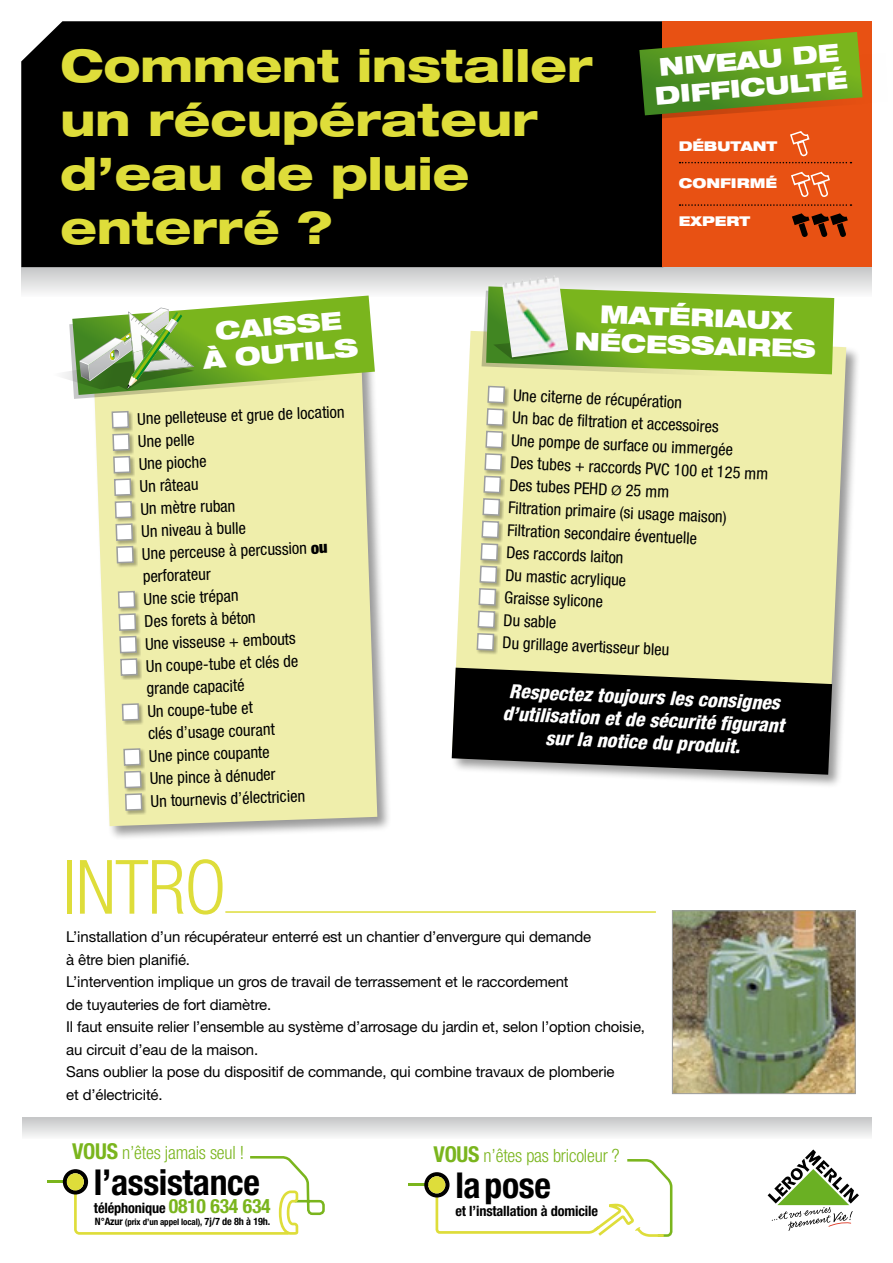
<style>
.page{position:relative;width:893px;height:1263px;background:#fff}
.page>*{position:absolute;margin:0;border:0;box-sizing:border-box;transform-origin:0 0}
.t1{font:300 condensed 75px "Helvetica Neue LT";letter-spacing:-.01em;color:#dedd3a}
.t2{font:800 expanded 45px/54px "Helvetica Neue";color:#dedd3a}
.t3{font:700 condensed 35.7px "Helvetica Neue";letter-spacing:-.01em;color:#000}
.t4{font:900 expanded 24.75px/27.6px "Helvetica Neue";color:#fff}
.t5{font:italic 800 condensed 19.5px/22.5px "Helvetica Neue";color:#fff;text-align:center}
.t6{font:300 condensed 18.3px "Helvetica Neue LT";letter-spacing:-.01em;color:#7ab51d}
.t7{font:condensed 16.5px/22.5px "Helvetica Neue";color:#000}
.t8{font:15px/22.5px "Helvetica Neue LT";letter-spacing:-.01em;color:#000}
.t9{font:700 condensed 14.25px "Helvetica Neue";letter-spacing:-.01em;color:#000}
.t10{font:900 expanded 13.5px "Helvetica Neue";color:#fff}
.t11{font:700 condensed 8.85px "Helvetica Neue";letter-spacing:-.01em;color:#000}
.s1{font-weight:900}
.s2{font-family:"Helvetica Neue";font-weight:700;font-size:21.9px}
.s3{font-size:19.65px;color:#7ab51d}
.s4{font-size:10.2px}
</style>
<div class="page">
<div style="left:21px;top:267px;width:851px;height:30px;background:linear-gradient(to bottom,#c5c6c7,#f9f9fa)"></div>
<div style="left:21px;top:21px;width:641px;height:246px;background:#000"></div>
<div style="left:662px;top:21px;width:210px;height:246px;background:#e85113"></div>
<svg style="left:792px;top:213px;width:56px;height:24px"></svg>
<svg style="left:632px;top:32px;width:231px;height:88px"></svg>
<svg style="left:679px;top:173px;width:172px;height:33px"></svg>
<svg style="left:679px;top:132px;width:172px;height:31px"></svg>
<div style="left:91px;top:350px;width:300px;height:490px;background:#000;opacity:.4"></div>
<svg style="left:93px;top:352px;width:284px;height:474px;background:#edecae"></svg>
<div style="left:450px;top:329px;width:410px;height:459px;background:#000;opacity:.4"></div>
<svg style="left:452px;top:331px;width:394px;height:443px;background:#eeedae"></svg>
<svg style="left:452px;top:668px;width:380px;height:107px;background:#252520"></svg>
<div style="left:22px;top:1117px;width:850px;height:22px;background:linear-gradient(to bottom,#c4c5c6,#f7f7f7)"></div>
<svg style="left:768px;top:1149px;width:91px;height:82px"></svg>
<hr style="left:47px;top:1180px;width:28px;height:3px;background:#7ab51d">
<svg style="left:63px;top:1156px;width:262px;height:79px"></svg>
<hr style="left:408px;top:1183px;width:29px;height:3px;background:#7ab51d">
<svg style="left:424px;top:1159px;width:249px;height:78px"></svg>
<svg style="left:482px;top:286px;width:352px;height:91px;background:#8bbb3e"></svg>
<img style="left:502px;top:275px;width:66px;height:82px">
<img style="left:674px;top:912px;width:180px;height:180px">
<div style="left:672px;top:910px;width:184px;height:184px;border:1px solid #9c9e9f"></div>
<div style="left:114px;top:478px;width:22px;height:22px;background:#ebeaa8"></div>
<div style="left:115px;top:501px;width:21px;height:22px;background:#000;opacity:.3"></div>
<div style="left:116px;top:523px;width:21px;height:22px;background:#000;opacity:.3"></div>
<div style="left:116px;top:546px;width:22px;height:21px;background:#000;opacity:.3"></div>
<svg style="left:111px;top:410px;width:24px;height:154px"></svg>
<div style="left:118px;top:591px;width:22px;height:21px;background:#ebeaa8"></div>
<div style="left:119px;top:613px;width:21px;height:22px;background:#000;opacity:.3"></div>
<div style="left:120px;top:636px;width:21px;height:21px;background:#000;opacity:.3"></div>
<div style="left:120px;top:658px;width:22px;height:22px;background:#000;opacity:.3"></div>
<svg style="left:117px;top:590px;width:22px;height:87px"></svg>
<div style="left:122px;top:703px;width:21px;height:22px;background:#000;opacity:.3"></div>
<svg style="left:121px;top:702px;width:19px;height:20px"></svg>
<div style="left:123px;top:748px;width:22px;height:22px;background:#000;opacity:.3"></div>
<div style="left:124px;top:771px;width:22px;height:21px;background:#000;opacity:.3"></div>
<div style="left:125px;top:793px;width:22px;height:22px;background:#000;opacity:.3"></div>
<svg style="left:123px;top:747px;width:20px;height:64px"></svg>
<div style="left:487px;top:386px;width:22px;height:21px;background:#000;opacity:.3"></div>
<div style="left:486px;top:408px;width:22px;height:22px;background:#000;opacity:.3"></div>
<div style="left:485px;top:431px;width:22px;height:21px;background:#e0dfa0"></div>
<div style="left:477px;top:633px;width:21px;height:22px;background:#000;opacity:.3"></div>
<svg style="left:476px;top:385px;width:30px;height:266px"></svg>
<hr style="left:225px;top:911px;width:431px;height:2px;background:#dedd3a">
<svg style="left:50px;top:296px;width:325px;height:103px"></svg>
<svg style="left:612px;top:485px;width:9px;height:11px"></svg>
<h2 class="t2" style="left:61px;top:38px;width:534px">Comment installer un récupérateur d’eau de pluie enterré ?</h2>
<h3 class="t4" style="left:651px;top:54px;width:188px;rotate:-5deg">NIVEAU DE<br>DIFFI</h3>
<h3 class="t4" style="left:739px;top:74px;width:109px;rotate:-5deg">CULTÉ</h3>
<p class="t10" style="left:679px;top:137px;width:100px">DÉBUTANT</p>
<p class="t10" style="left:679px;top:175px;width:99px">CONFIRMÉ</p>
<p class="t10" style="left:679px;top:212px;width:73px">EXPERT</p>
<h3 class="t4" style="left:200px;top:318px;width:134px;text-indent:15px;rotate:-5deg">CA ISSE<br>À OUT</h3>
<p class="t7" style="left:137px;top:407px;width:209px;rotate:-2deg">Une pelleteuse et grue de location<br>Une pelle<br>Une pioche<br>Un râteau<br>Un mètre ruban<br>Un niveau à bulle<br>Une perceuse à percussion <span class="s1">ou </span>perforateur<br>Une scie trépan<br>Des forets à béton<br>Une visseuse + embouts<br>Un coupe-tube et clés de<br>grande capacité<br>Un coupe-tube et<br>clés d’usage courant<br>Une pince coupante<br>Une pince à dénuder<br>Un tournevis d’électricien</p>
<h1 class="t1" style="left:63px;top:844px;width:165px">INTRO</h1>
<h3 class="t4" style="left:601px;top:300px;width:30px;rotate:2deg">MATÉ</h3>
<h3 class="t4" style="left:691px;top:302px;width:48px;rotate:2deg">RIAUX</h3>
<h3 class="t4" style="left:575px;top:327px;width:14px;rotate:2deg">NÉCE</h3>
<h3 class="t4" style="left:668px;top:329px;width:150px;rotate:2deg">SSA IRE S</h3>
<p class="t7" style="left:513px;top:384px;width:260px;rotate:2deg">Une citerne de récupération<br>Un bac de fi ltration et accessoires<br>Une pompe de surface ou immergée<br>Des tubes + raccords PVC 100 et 125 mm<br>Des tubes PEHD</p>
<p class="t7" style="left:508px;top:475px;width:221px;text-indent:118px;rotate:2deg">25 mm<br>Filtration primaire (si usage maison)<br>Filtration secondaire éventuelle<br>Des raccords laiton<br>Du mastic acrylique<br>Graisse sylicone<br>Du sable<br>Du grillage avertisseur bleu</p>
<p class="t5" style="left:504px;top:680px;width:283px;rotate:2deg">Respectez toujours les consignes d’utilisation et de sécurité fi gurant sur la notice du produit.</p>
<p class="t8" style="left:66px;top:925px;width:580px">L’installation d’un récupérateur enterré est un chantier d’envergure qui demande<br>à être bien planifié.<br>L’intervention implique un gros de travail de terrassement et le raccordement<br>de tuyauteries de fort diamètre.<br>Il faut ensuite relier l’ensemble au système d’arrosage du jardin et, selon l’option choisie, au circuit d’eau de la maison.<br>Sans oublier la pose du dispositif de commande, qui combine travaux de plomberie<br>et d’électricité.</p>
<p class="t6" style="left:72px;top:1142px;width:174px"><span class="s2">VOUS</span> n’êtes jamais seul !</p>
<h3 class="t3" style="left:94px;top:1160px;width:167px">l’assistance</h3>
<p class="t9" style="left:94px;top:1199px;width:178px">téléphonique <span class="s3">0810 634 634</span></p>
<p class="t11" style="left:95px;top:1216px;width:177px"><span class="s4">N°Azur</span> (prix d’un appel local), <span class="s4">7j/7 de 8h à 19h.</span></p>
<p class="t6" style="left:433px;top:1145px;width:188px"><span class="s2">VOUS</span> n’êtes pas bricoleur ?</p>
<h3 class="t3" style="left:455px;top:1163px;width:97px">lapose</h3>
<p class="t9" style="left:455px;top:1202px;width:144px">et l’installation à domicile</p>
</div>
